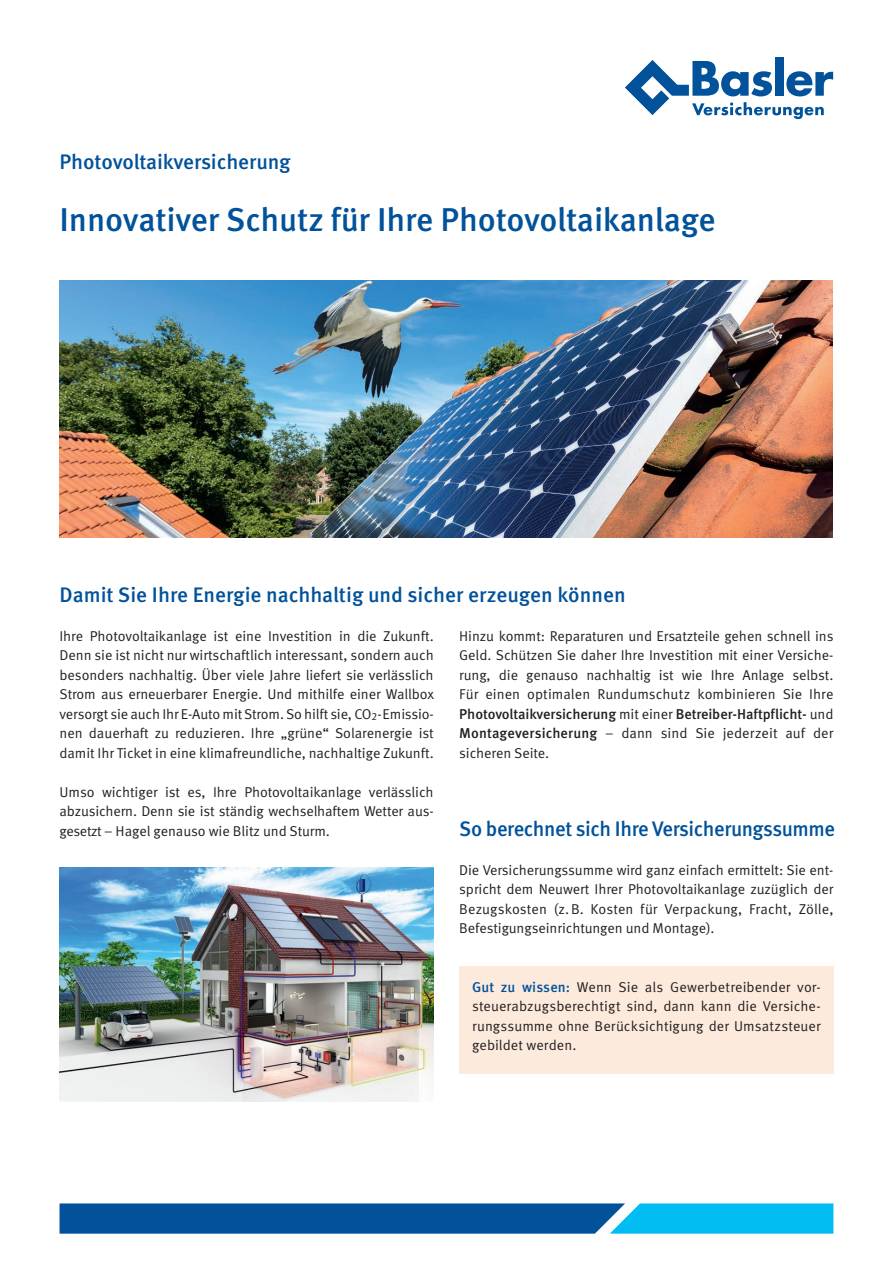
<style>
.page{position:relative;width:893px;height:1263px;background:#fff}
.page>*{position:absolute;margin:0;border:0;box-sizing:border-box;transform-origin:0 0}
._02_Headline{font:500 33px "Meta Pro";letter-spacing:-.01em;color:#01529a}
._03_Subline_Basler_B{font:500 21px "Meta Pro";letter-spacing:-.02em;color:#01529a}
._03_Subline{font:500 21px "Meta Pro";color:#01529a}
._04_Copy{font:14.25px/19.5px "Meta Pro Norm";letter-spacing:-.005em;color:#231f20;text-align:justify}
.s1{font-family:"Meta Pro";font-weight:500}
.s2{font-family:"Meta Pro";font-weight:500;color:#01529a}
</style>
<div class="page">
<div style="left:459px;top:966px;width:374px;height:108px;background:#fceadc"></div>
<img style="left:60px;top:867px;width:374px;height:234px">
<svg style="left:60px;top:1203px;width:773px;height:30px;background:#0974b4"></svg>
<div style="left:775px;top:57px;width:8px;height:39px;background:#01529a"></div>
<svg style="left:625px;top:60px;width:208px;height:59px"></svg>
<img style="left:60px;top:281px;width:772px;height:257px">
<p class="_03_Subline_Basler_B" style="left:60px;top:145px;width:233px">Photovoltaikversicherung</p>
<p class="_02_Headline" style="left:60px;top:194px;width:658px">Innovativer Schutz für Ihre Photovoltaikanlage</p>
<p class="_03_Subline" style="left:60px;top:578px;width:568px">Damit Sie Ihre Energie nachhaltig und sicher erzeugen können</p>
<p class="_04_Copy" style="left:60px;top:625px;width:376px;text-align:left">Ihre Photovoltaikanlage ist eine Investition in die Zukunft.<br>Denn sie ist nicht nur wirtschaftlich interessant, sondern auch besonders nachhaltig. Über viele Jahre liefert sie verlässlich Strom aus erneuerbarer Energie. Und mithilfe einer Wallbox versorgt sie auch Ihr E-Auto mit Strom. So hilft sie, CO<sub>2</sub>-Emissio&shy;nen dauerhaft zu reduzieren. Ihre „grüne“ Solarenergie ist damit Ihr Ticket in eine klimafreundliche, nachhaltige Zukunft.</p>
<p class="_04_Copy" style="left:60px;top:781px;width:376px;text-align:left">Umso wichtiger ist es, Ihre Photovoltaikanlage verlässlich abzusichern. Denn sie ist ständig wechselhaftem Wetter aus-- gesetzt – Hagel genauso wie Blitz und Sturm.</p>
<p class="_04_Copy" style="left:459px;top:625px;width:376px">Hinzu kommt: Reparaturen und Ersatzteile gehen schnell ins Geld. Schützen Sie daher Ihre Investition mit einer Versiche&shy;rung, die genauso nachhaltig ist wie Ihre Anlage selbst.<br>Für einen optimalen Rundumschutz kombinieren Sie Ihre <span class="s1">Photovoltaikversicherung</span> mit einer <span class="s1">Betreiber-Haftpflicht-</span> und <span class="s1">Montageversicherung</span> – dann sind Sie jederzeit auf der sicheren Seite.</p>
<p class="_03_Subline_Basler_B" style="left:459px;top:812px;width:377px">So berechnet sich Ihre Versicherungssumme</p>
<p class="_04_Copy" style="left:459px;top:859px;width:376px">Die Versicherungssumme wird ganz einfach ermittelt: Sie ent&shy;spricht dem Neuwert Ihrer Photovoltaikanlage zuzüglich der Bezugskosten (z.B. Kosten für Verpackung, Fracht, Zölle, Befestigungseinrichtungen und Montage).</p>
<p class="_04_Copy" style="left:472px;top:976px;width:350px"><span class="s2">Gut zu wissen:</span> Wenn Sie als Gewerbetreibender vor&shy;steuerabzugsberechtigt sind, dann kann die Versiche&shy;rungssumme ohne Berücksichtigung der Umsatzsteuer gebildet werden.</p>
</div>
